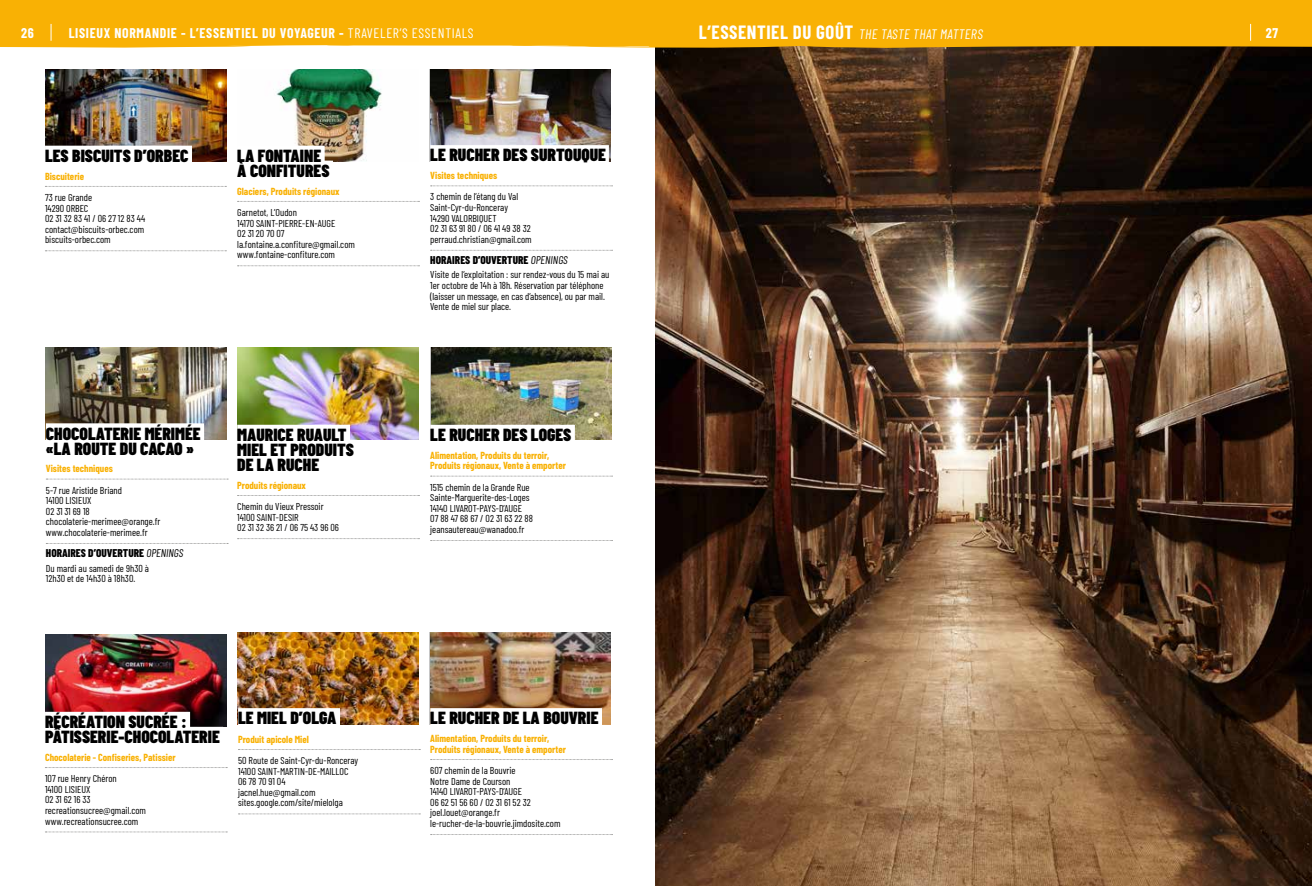
<style>
.page{position:relative;width:1312px;height:886px;background:#fff}
.page>*{position:absolute;margin:0;border:0;box-sizing:border-box;transform-origin:0 0}
.t1{font:900 17.5px/15px "Barlow Condensed";color:#000}
.t2{font:700 13.75px "Barlow Condensed";letter-spacing:.05em;color:#fff}
.t3{font:italic 13.75px "Barlow Condensed";letter-spacing:.03em;color:#fff}
.t4{font:800 11.25px "Barlow Condensed";color:#000}
.t5{font:10px/10.6px "Barlow Condensed";color:#000}
.t6{font:700 10px/10.6px "Barlow Condensed";color:#f9b104}
.s1{font-weight:400}
.s2{font-weight:700;font-style:normal;font-size:18.75px}
.s3{font-weight:400;font-style:italic}
</style>
<div class="page">
<img style="left:656px;top:49px;width:655px;height:837px">
<img style="left:431px;top:347px;width:180px;height:92px">
<div style="left:430px;top:425px;width:144px;height:42px;background:#fff"></div>
<svg style="left:430px;top:476px;width:182px;height:1px"></svg>
<svg style="left:430px;top:540px;width:182px;height:1px"></svg>
<img style="left:46px;top:69px;width:180px;height:92px">
<div style="left:45px;top:146px;width:147px;height:42px;background:#fff"></div>
<svg style="left:45px;top:186px;width:181px;height:1px"></svg>
<svg style="left:45px;top:250px;width:181px;height:1px"></svg>
<img style="left:46px;top:634px;width:180px;height:92px">
<div style="left:45px;top:712px;width:145px;height:42px;background:#fff"></div>
<svg style="left:45px;top:767px;width:182px;height:1px"></svg>
<svg style="left:45px;top:831px;width:182px;height:1px"></svg>
<img style="left:276px;top:69px;width:106px;height:92px">
<div style="left:237px;top:146px;width:87px;height:42px;background:#fff"></div>
<svg style="left:237px;top:201px;width:182px;height:1px"></svg>
<svg style="left:237px;top:265px;width:182px;height:1px"></svg>
<img style="left:237px;top:347px;width:181px;height:92px">
<div style="left:237px;top:425px;width:113px;height:42px;background:#fff"></div>
<svg style="left:237px;top:495px;width:182px;height:1px"></svg>
<svg style="left:237px;top:538px;width:182px;height:1px"></svg>
<img style="left:430px;top:632px;width:181px;height:92px">
<div style="left:430px;top:708px;width:172px;height:43px;background:#fff"></div>
<svg style="left:430px;top:759px;width:182px;height:1px"></svg>
<svg style="left:430px;top:834px;width:182px;height:1px"></svg>
<img style="left:237px;top:632px;width:181px;height:92px">
<div style="left:238px;top:708px;width:102px;height:43px;background:#fff"></div>
<svg style="left:238px;top:749px;width:182px;height:1px"></svg>
<svg style="left:238px;top:813px;width:182px;height:1px"></svg>
<img style="left:45px;top:347px;width:181px;height:92px">
<div style="left:46px;top:423px;width:158px;height:43px;background:#fff"></div>
<svg style="left:46px;top:479px;width:182px;height:1px"></svg>
<svg style="left:46px;top:543px;width:182px;height:1px"></svg>
<img style="left:430px;top:69px;width:181px;height:92px">
<div style="left:430px;top:145px;width:178px;height:43px;background:#fff"></div>
<svg style="left:430px;top:186px;width:182px;height:1px"></svg>
<svg style="left:430px;top:250px;width:182px;height:1px"></svg>
<svg style="left:655px;top:41px;width:656px;height:8px"></svg>
<svg style="left:0;top:41px;width:1308px;height:7px;background:#e8ae23"></svg>
<div style="left:0;top:0;width:1311px;height:41px;background:#f9b104"></div>
<h2 class="t2" style="left:21px;top:23px;width:14px">26</h2>
<h2 class="t2" style="left:69px;top:23px;width:406px">LISIEUX NORMANDIE - L’ESSENTIEL DU VOYAGEUR - <span class="s1">TRAVELER’S ESSENTIALS</span></h2>
<h2 class="t3" style="left:698px;top:25px;width:285px"><span class="s2">L’ESSENTIEL DU GOÛT</span> THE TASTE THAT MATTERS</h2>
<h2 class="t2" style="left:1265px;top:23px;width:14px">27</h2>
<h1 class="t1" style="left:45px;top:147px;width:145px">LES BISCUITS D’ORBEC</h1>
<p class="t6" style="left:45px;top:170px;width:41px">Biscuiterie</p>
<p class="t5" style="left:45px;top:191px;width:102px">73 rue Grande<br>14290 ORBEC<br>02 31 32 83 41 / 06 27 12 83 44 contact@biscuits-orbec.com biscuits-orbec.com</p>
<h1 class="t1" style="left:237px;top:147px;width:94px">LA FONTAINE<br>À CONFITURES</h1>
<p class="t6" style="left:237px;top:185px;width:104px">Glaciers, Produits régionaux</p>
<p class="t5" style="left:237px;top:206px;width:119px">Garnetot, L’Oudon<br>14170 SAINT-PIERRE-EN-AUGE<br>02 31 20 70 07 la.fontaine.a.confiture@gmail.com www.fontaine-confiture.com</p>
<h1 class="t1" style="left:46px;top:425px;width:156px">CHOCOLATERIE MÉRIMÉE «LA ROUTE DU CACAO »</h1>
<p class="t6" style="left:46px;top:463px;width:68px">Visites techniques</p>
<p class="t5" style="left:46px;top:484px;width:116px">5-7 rue Aristide Briand<br>14100 LISIEUX<br>02 31 31 69 18 chocolaterie-merimee@orange.fr www.chocolaterie-merimee.fr</p>
<p class="t4" style="left:46px;top:545px;width:139px">HORAIRES D’OUVERTURE <span class="s3">OPENINGS</span></p>
<p class="t5" style="left:46px;top:562px;width:104px">Du mardi au samedi de 9h30 à<br>12h30 et de 14h30 à 18h30.</p>
<h1 class="t1" style="left:237px;top:426px;width:118px">MAURICE RUAULT<br>MIEL ET PRODUITS<br>DE LA RUCHE</h1>
<p class="t6" style="left:237px;top:479px;width:70px">Produits régionaux</p>
<p class="t5" style="left:237px;top:500px;width:103px">Chemin du Vieux Pressoir<br>14100 SAINT-DESIR<br>02 31 32 36 21 / 06 75 43 96 06</p>
<h1 class="t1" style="left:45px;top:714px;width:176px">RÉCRÉATION SUCRÉE :<br>PÂTISSERIE-CHOCOLATERIE</h1>
<p class="t6" style="left:45px;top:751px;width:132px">Chocolaterie - Confiseries, Patissier</p>
<p class="t5" style="left:45px;top:772px;width:102px">107 rue Henry Chéron<br>14100 LISIEUX<br>02 31 62 16 33 recreationsucree@gmail.com www.recreationsucree.com</p>
<h1 class="t1" style="left:238px;top:710px;width:100px">LE MIEL D’OLGA</h1>
<p class="t6" style="left:238px;top:733px;width:72px">Produit apicole Miel</p>
<p class="t5" style="left:238px;top:754px;width:122px">50 Route de Saint-Cyr-du-Ronceray<br>14100 SAINT-MARTIN-DE-MAILLOC<br>06 78 70 91 04 jacnel.hue@gmail.com sites.google.com/site/mielolga</p>
<h1 class="t1" style="left:430px;top:147px;width:177px">LE RUCHER DES SURTOUQUE</h1>
<p class="t6" style="left:430px;top:170px;width:68px">Visites techniques</p>
<p class="t5" style="left:430px;top:191px;width:103px">3 chemin de l’étang du Val<br>Saint-Cyr-du-Ronceray<br>14290 VALORBIQUET<br>02 31 63 91 80 / 06 41 49 38 32 perraud.christian@gmail.com</p>
<p class="t4" style="left:430px;top:252px;width:139px">HORAIRES D’OUVERTURE <span class="s3">OPENINGS</span></p>
<p class="t5" style="left:430px;top:269px;width:181px">Visite de l’exploitation : sur rendez-vous du 15 mai au 1er octobre de 14h à 18h. Réservation par téléphone (laisser un message, en cas d’absence), ou par mail.<br>Vente de miel sur place.</p>
<h1 class="t1" style="left:430px;top:426px;width:142px">LE RUCHER DES LOGES</h1>
<p class="t6" style="left:430px;top:449px;width:137px">Alimentation, Produits du terroir,<br>Produits régionaux, Vente à emporter</p>
<p class="t5" style="left:430px;top:481px;width:104px">1515 chemin de la Grande Rue<br>Sainte-Marguerite-des-Loges<br>14140 LIVAROT-PAYS-D’AUGE<br>07 88 47 68 67 / 02 31 63 22 88 jeansautereau@wanadoo.fr</p>
<h1 class="t1" style="left:430px;top:710px;width:170px">LE RUCHER DE LA BOUVRIE</h1>
<p class="t6" style="left:430px;top:733px;width:137px">Alimentation, Produits du terroir,<br>Produits régionaux, Vente à emporter</p>
<p class="t5" style="left:430px;top:764px;width:132px">607 chemin de la Bouvrie<br>Notre Dame de Courson<br>14140 LIVAROT-PAYS-D’AUGE<br>06 62 51 56 60 / 02 31 61 52 32 joel.louet@orange.fr le-rucher-de-la-bouvrie.jimdosite.com</p>
</div>
